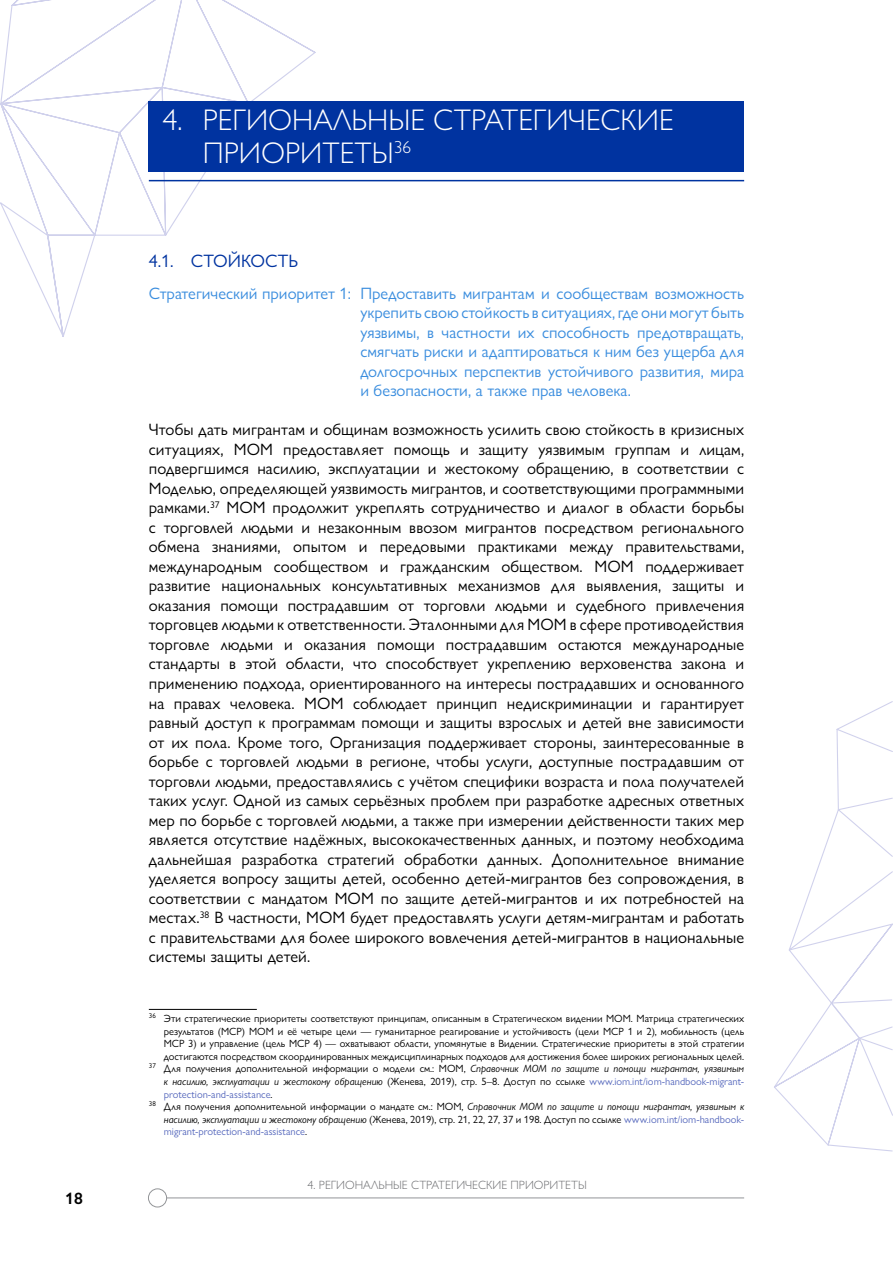
<style>
.page{position:relative;width:893px;height:1263px;background:#fff}
.page>*{position:absolute;margin:0;border:0;box-sizing:border-box;transform-origin:0 0}
.Chapter_Headings{font:300 30px/33px "Gill Sans Nova";color:#fff}
.Heading_1{font:18px "Gill Sans Nova";color:#0033a0}
.Body_text{font:16.5px/19.5px "Gill Sans Nova";letter-spacing:.005em;color:#000;text-align:justify}
.Body_text-2{font:16.5px/19.5px "Gill Sans Nova";color:#3a8dde;text-align:justify}
.t1{font:600 16.5px "Gill Sans Nova";color:#000}
.t2{font:300 12px "Gill Sans Nova";color:#6d6e71}
.Footnote{font:10.5px/12.6px "Gill Sans Nova";color:#000;text-align:justify}
.s1{font-style:italic}
.s2{color:#5769bd}
</style>
<div class="page">
<div style="left:148px;top:1188px;width:19px;height:19px;border:1px solid #939598;border-radius:50%"></div>
<hr style="left:167px;top:1197px;width:577px;height:1px;background:#939598">
<svg style="left:0;top:0;width:317px;height:337px"></svg>
<svg style="left:774px;top:701px;width:119px;height:451px"></svg>
<svg style="left:829px;top:999px;width:64px;height:40px"></svg>
<svg style="left:787px;top:808px;width:106px;height:145px"></svg>
<div style="left:149px;top:101px;width:595px;height:70px;background:#0033a0"></div>
<hr style="left:149px;top:180px;width:595px;height:1px;background:#0033a0">
<hr style="left:149px;top:1009px;width:108px;height:1px;background:#000">
<p class="t1" style="left:65px;top:1188px;width:19px">18</p>
<p class="Chapter_Headings" style="left:203px;top:103px;width:472px;text-indent:-40px">4. РЕГИОНАЛЬНЫЕ СТРАТЕГИЧЕСКИЕ<br>ПРИОРИТЕТЫ<sup>36</sup></p>
<p class="Heading_1" style="left:149px;top:250px;width:151px">4.1. СТОЙКОСТЬ</p>
<p class="Body_text-2" style="left:360px;top:283px;width:385px;text-indent:-212px">Стратегический приоритет 1: Предоставить мигрантам и сообществам возможность укрепить свою стойкость в ситуациях, где они могут быть уязвимы, в частности их способность предотвращать, смягчать риски и адаптироваться к ним без ущерба для долгосрочных перспектив устойчивого развития, мира и безопасности, а также прав человека.</p>
<p class="Body_text" style="left:149px;top:420px;width:597px">Чтобы дать мигрантам и общинам возможность усилить свою стойкость в кризисных ситуациях, МОМ предоставляет помощь и защиту уязвимым группам и лицам, подвергшимся насилию, эксплуатации и жестокому обращению, в соответствии с Моделью, определяющей уязвимость мигрантов, и соответствующими программными рамками.<sup>37</sup> МОМ продолжит укреплять сотрудничество и диалог в области борьбы с торговлей людьми и незаконным ввозом мигрантов посредством регионального обмена знаниями, опытом и передовыми практиками между правительствами, международным сообществом и гражданским обществом. МОМ поддерживает развитие национальных консультативных механизмов для выявления, защиты и оказания помощи пострадавшим от торговли людьми и судебного привлечения торговцев людьми к ответственности. Эталонными для МОМ в сфере противодействия торговле людьми и оказания помощи пострадавшим остаются международные стандарты в этой области, что способствует укреплению верховенства закона и применению подхода, ориентированного на интересы пострадавших и основанного на правах человека. МОМ соблюдает принцип недискриминации и гарантирует равный доступ к программам помощи и защиты взрослых и детей вне зависимости от их пола. Кроме того, Организация поддерживает стороны, заинтересованные в борьбе с торговлей людьми в регионе, чтобы услуги, доступные пострадавшим от торговли людьми, предоставлялись с учётом специфики возраста и пола получателей таких услуг. Одной из самых серьёзных проблем при разработке адресных ответных мер по борьбе с торговлей людьми, а также при измерении действенности таких мер является отсутствие надёжных, высококачественных данных, и поэтому необходима дальнейшая разработка стратегий обработки данных. Дополнительное внимание уделяется вопросу защиты детей, особенно детей-мигрантов без сопровождения, в соответствии с мандатом МОМ по защите детей-мигрантов и их потребностей на местах.<sup>38</sup> В частности, МОМ будет предоставлять услуги детям-мигрантам и работать с правительствами для более широкого вовлечения детей-мигрантов в национальные системы защиты детей.</p>
<p class="Footnote" style="left:164px;top:1012px;width:582px;text-indent:-15px"><sup>36</sup> Эти стратегические приоритеты соответствуют принципам, описанным в Стратегическом видении МОМ. Матрица стратегических результатов (МСР) МОМ и её четыре цели — гуманитарное реагирование и устойчивость (цели МСР 1 и 2), мобильность (цель МСР 3) и управление (цель МСР 4) — охватывают области, упомянутые в Видении. Стратегические приоритеты в этой стратегии достигаются посредством скоординированных междисциплинарных подходов для достижения более широких региональных целей.</p>
<p class="Footnote" style="left:164px;top:1062px;width:582px;text-indent:-15px"><sup>37</sup> Для получения дополнительной информации о модели см.: МОМ, <span class="s1">Справочник МОМ по защите и помощи мигрантам, уязвимым к насилию, эксплуатации и жестокому обращению</span> (Женева, 2019), стр. 5–8. Доступ по ссылке <span class="s2">www.iom.int/iom-handbook-migrant&shy;protection-and-assistance</span>.</p>
<p class="Footnote" style="left:164px;top:1100px;width:582px;text-indent:-15px"><sup>38</sup> Для получения дополнительной информации о мандате см.: МОМ, <span class="s1">Справочник МОМ по защите и помощи мигрантам, уязвимым к насилию, эксплуатации и жестокому обращению</span> (Женева, 2019), стр. 21, 22, 27, 37 и 198. Доступ по ссылке <span class="s2">www.iom.int/iom-handbook&shy;migrant-protection-and-assistance</span>.</p>
<p class="t2" style="left:308px;top:1177px;width:281px">4. РЕГИОНАЛЬНЫЕ СТРАТЕГИЧЕСКИЕ ПРИОРИТЕТЫ</p>
</div>
